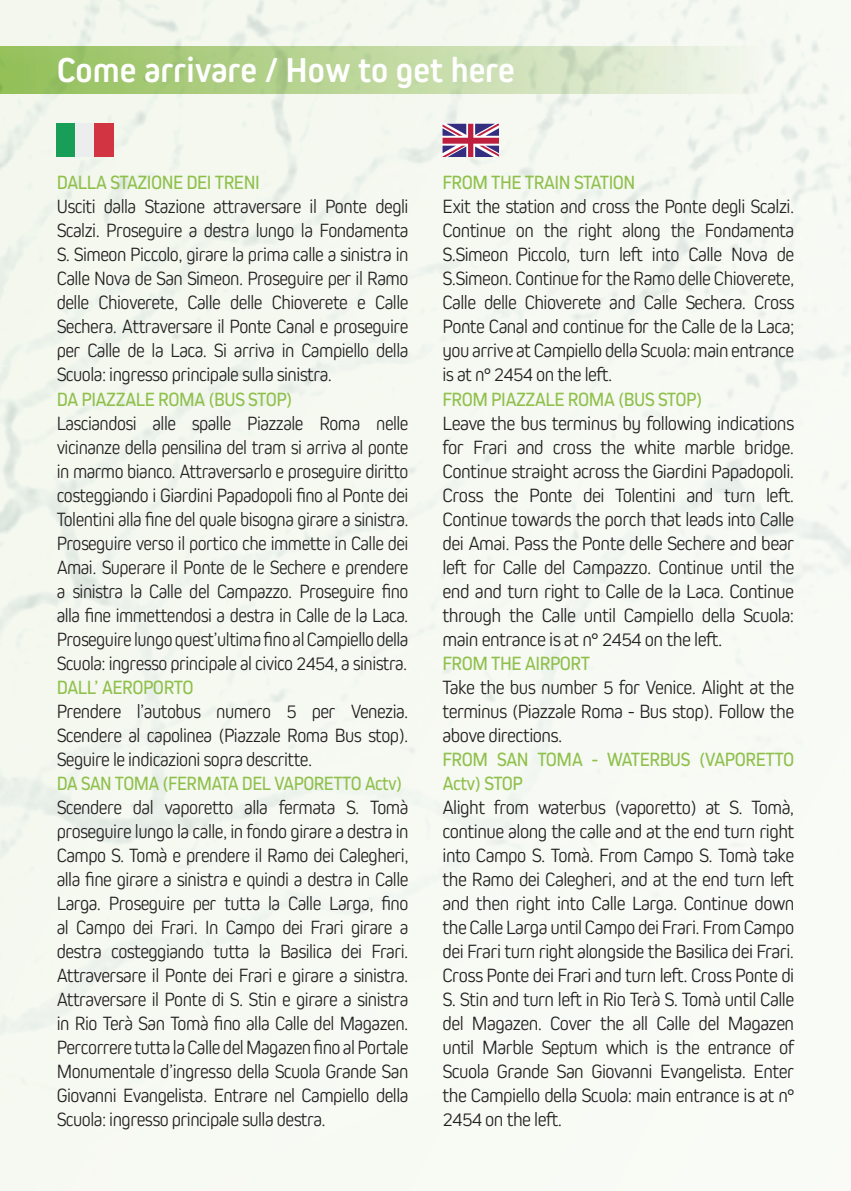
<style>
.page{position:relative;width:851px;height:1191px;background:#fff}
.page>*{position:absolute;margin:0;border:0;box-sizing:border-box;transform-origin:0 0}
.t1{font:700 36px "Kiro";color:#fff}
.t2{font:300 20px/24px "Kiro";letter-spacing:-.025em;color:#231f20;text-align:justify;scale:.95 1}
.t3{font:300 20px/24px "Kiro";letter-spacing:-.025em;color:#231f20;text-align:justify}
.t4{font:300 20px/24px "Kiro";letter-spacing:-.025em;color:#231f20;text-align:justify;scale:.94 1}
.t5{font:300 20px/24px "Kiro";letter-spacing:-.025em;color:#231f20;text-align:justify;scale:.96 1}
.t6{font:20px/24px "Kiro";letter-spacing:-.025em;color:#8fc04c;scale:.95 1}
.t7{font:20px "Kiro";letter-spacing:-.025em;color:#8fc04c;scale:.93 1}
</style>
<div class="page">
<div style="left:0;top:0;width:850px;height:1191px;background:#f6f9f2"></div>
<div style="left:0;top:46px;width:764px;height:47px;background:linear-gradient(to right,#91bd56,#eff3eb)"></div>
<div style="left:57px;top:124px;width:19px;height:33px;background:#199e58"></div>
<div style="left:76px;top:124px;width:19px;height:33px;background:#eceeee"></div>
<div style="left:95px;top:124px;width:19px;height:33px;background:#d23541"></div>
<svg style="left:442px;top:124px;width:57px;height:33px"></svg>
<h1 class="t1" style="left:57px;top:49px;width:459px">Come arrivare / How to get here</h1>
<p class="t6" style="left:57px;top:170px;width:215px">DALLA STAZIONE DEI TRENI</p>
<p class="t2" style="left:57px;top:194px;width:372px">Usciti dalla Stazione attraversare il Ponte degli Scalzi. Proseguire a destra lungo la Fondamenta S. Simeon Piccolo, girare la prima calle a sinistra in Calle Nova de San Simeon. Proseguire per il Ramo delle Chioverete, Calle delle Chioverete e Calle Sechera. Attraversare il Ponte Canal e proseguire per Calle de la Laca. Si arriva in Campiello della Scuola: ingresso principale sulla sinistra.</p>
<p class="t6" style="left:57px;top:386px;width:250px">DA PIAZZALE ROMA (BUS STOP)</p>
<p class="t4" style="left:57px;top:410px;width:375px">Lasciandosi alle spalle Piazzale Roma nelle vicinanze della pensilina del tram si arriva al ponte in marmo bianco. Attraversarlo e proseguire diritto costeggiando i Giardini Papadopoli fino al Ponte dei Tolentini alla fine del quale bisogna girare a sinistra.<br>Proseguire verso il portico che immette in Calle dei Amai. Superare il Ponte de le Sechere e prendere a sinistra la Calle del Campazzo. Proseguire fino alla fine immettendosi a destra in Calle de la Laca.<br>Proseguire lungo quest’ultima fino al Campiello della Scuola: ingresso principale al civico 2454, a sinistra.</p>
<p class="t6" style="left:57px;top:674px;width:145px">DALL’ AEROPORTO</p>
<p class="t2" style="left:57px;top:698px;width:372px">Prendere l’autobus numero 5 per Venezia.<br>Scendere al capolinea (Piazzale Roma Bus stop).<br>Seguire le indicazioni sopra descritte.</p>
<p class="t7" style="left:57px;top:771px;width:373px">DA SAN TOMA (FERMATA DEL VAPORETTO Actv)</p>
<p class="t2" style="left:57px;top:794px;width:372px">Scendere dal vaporetto alla fermata S. Tomà proseguire lungo la calle, in fondo girare a destra in Campo S. Tomà e prendere il Ramo dei Calegheri, alla fine girare a sinistra e quindi a destra in Calle Larga. Proseguire per tutta la Calle Larga, fino al Campo dei Frari. In Campo dei Frari girare a destra costeggiando tutta la Basilica dei Frari.<br>Attraversare il Ponte dei Frari e girare a sinistra.<br>Attraversare il Ponte di S. Stin e girare a sinistra in Rio Terà San Tomà fino alla Calle del Magazen.<br>Percorrere tutta la Calle del Magazen fino al Portale Monumentale d’ingresso della Scuola Grande San Giovanni Evangelista. Entrare nel Campiello della Scuola: ingresso principale sulla destra.</p>
<p class="t6" style="left:442px;top:170px;width:204px">FROM THE TRAIN STATION</p>
<p class="t5" style="left:442px;top:194px;width:368px">Exit the station and cross the Ponte degli Scalzi.<br>Continue on the right along the Fondamenta S.Simeon Piccolo, turn left into Calle Nova de S.Simeon. Continue for the Ramo delle Chioverete, Calle delle Chioverete and Calle Sechera. Cross Ponte Canal and continue for the Calle de la Laca; you arrive at Campiello della Scuola: main entrance is at n° 2454 on the left.</p>
<p class="t6" style="left:442px;top:386px;width:275px">FROM PIAZZALE ROMA (BUS STOP)</p>
<p class="t3" style="left:442px;top:410px;width:353px">Leave the bus terminus by following indications for Frari and cross the white marble bridge.<br>Continue straight across the Giardini Papadopoli.<br>Cross the Ponte dei Tolentini and turn left.<br>Continue towards the porch that leads into Calle dei Amai. Pass the Ponte delle Sechere and bear left for Calle del Campazzo. Continue until the end and turn right to Calle de la Laca. Continue through the Calle until Campiello della Scuola: main entrance is at n° 2454 on the left.</p>
<p class="t6" style="left:442px;top:650px;width:157px">FROM THE AIRPORT</p>
<p class="t3" style="left:442px;top:674px;width:353px">Take the bus number 5 for Venice. Alight at the terminus (Piazzale Roma - Bus stop). Follow the above directions.</p>
<p class="t6" style="left:442px;top:746px;width:372px">FROM SAN TOMA - WATERBUS (VAPORETTO<br>Actv) STOP</p>
<p class="t3" style="left:442px;top:794px;width:353px">Alight from waterbus (vaporetto) at S. Tomà, continue along the calle and at the end turn right into Campo S. Tomà. From Campo S. Tomà take the Ramo dei Calegheri, and at the end turn left and then right into Calle Larga. Continue down the Calle Larga until Campo dei Frari. From Campo dei Frari turn right alongside the Basilica dei Frari.<br>Cross Ponte dei Frari and turn left. Cross Ponte di S. Stin and turn left in Rio Terà S. Tomà until Calle del Magazen. Cover the all Calle del Magazen until Marble Septum which is the entrance of Scuola Grande San Giovanni Evangelista. Enter the Campiello della Scuola: main entrance is at n° 2454 on the left.</p>
</div>
